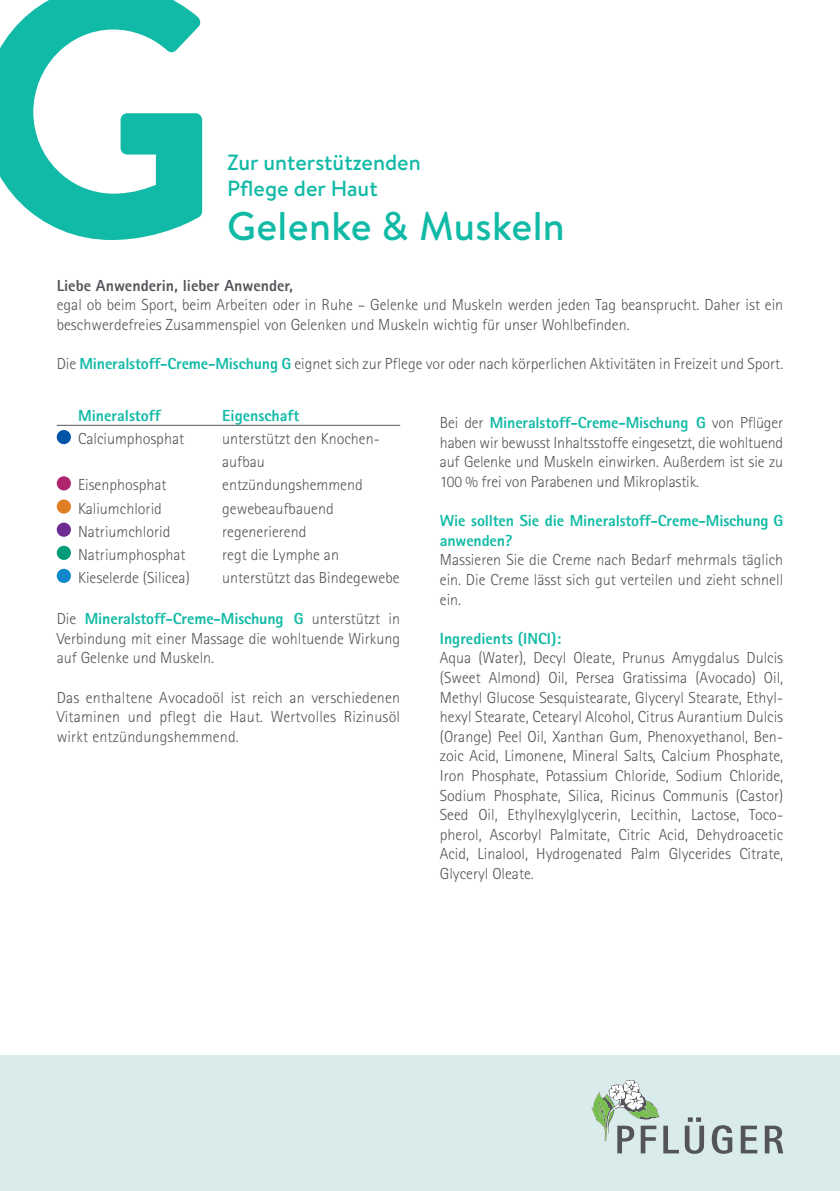
<style>
.page{position:relative;width:840px;height:1191px;background:#fff}
.page>*{position:absolute;margin:0;border:0;box-sizing:border-box;transform-origin:0 0}
.t1{font:700 356px "Brandon Text";color:#11baa6}
.t2{font:500 40px "Brandon Text";letter-spacing:.01em;color:#11baa6}
.t3{font:500 22px/26px "Brandon Text";color:#11baa6}
.Copy-2{font:300 16px/19.6px "Rotis Sans Serif";color:#54555a;text-align:justify}
.t4{font:800 16px/19.6px "Rotis Sans Serif";letter-spacing:-.01em;color:#11baa6}
.t5{font:800 16px "Rotis Sans Serif";color:#54555a}
.s1{font-weight:800;color:#11baa6}
</style>
<div class="page">
<div style="left:0;top:1055px;width:839px;height:136px;background:#daebeb"></div>
<svg style="left:684px;top:1117px;width:19px;height:36px"></svg>
<svg style="left:711px;top:1125px;width:21px;height:28px"></svg>
<svg style="left:740px;top:1125px;width:16px;height:28px"></svg>
<svg style="left:764px;top:1125px;width:18px;height:28px"></svg>
<svg style="left:591px;top:1080px;width:87px;height:73px"></svg>
<div style="left:57px;top:430px;width:14px;height:14px;background:#0154a6;border-radius:50%"></div>
<div style="left:57px;top:522px;width:14px;height:15px;background:#6e2c91;border-radius:50%"></div>
<div style="left:57px;top:476px;width:14px;height:14px;background:#ad266d;border-radius:50%"></div>
<div style="left:57px;top:499px;width:14px;height:14px;background:#e07e26;border-radius:50%"></div>
<div style="left:57px;top:546px;width:14px;height:14px;background:#009b78;border-radius:50%"></div>
<div style="left:57px;top:569px;width:14px;height:14px;background:#0c88cb;border-radius:50%"></div>
<hr style="left:57px;top:425px;width:342px;height:1px;background:#54555a">
<p class="t1" style="left:-33px;top:-135px;width:257px">G</p>
<p class="t3" style="left:227px;top:148px;width:195px">Zur unterstützenden<br>Pflege der Haut</p>
<p class="t2" style="left:227px;top:198px;width:339px">Gelenke &amp; Muskeln</p>
<p class="t5" style="left:57px;top:275px;width:238px">Liebe Anwenderin, lieber Anwender,</p>
<p class="Copy-2" style="left:57px;top:295px;width:727px">egal ob beim Sport, beim Arbeiten oder in Ruhe – Gelenke und Muskeln werden jeden Tag beansprucht. Daher ist ein beschwerdefreies Zusammenspiel von Gelenken und Muskeln wichtig für unser Wohlbefinden.</p>
<p class="Copy-2" style="left:57px;top:354px;width:727px">Die <span class="s1">Mineralstoff-Creme-Mischung G</span> eignet sich zur Pflege vor oder nach körperlichen Aktivitäten in Freizeit und Sport.</p>
<p class="t4" style="left:78px;top:405px;width:84px">Mineralstoff</p>
<p class="t4" style="left:222px;top:405px;width:79px">Eigenschaft</p>
<p class="Copy-2" style="left:78px;top:429px;width:108px">Calciumphosphat</p>
<p class="Copy-2" style="left:222px;top:429px;width:159px">unterstützt den Knochen-</p>
<p class="Copy-2" style="left:222px;top:452px;width:44px">aufbau</p>
<p class="Copy-2" style="left:78px;top:475px;width:90px">Eisenphosphat</p>
<p class="Copy-2" style="left:222px;top:475px;width:142px">entzündungshemmend</p>
<p class="Copy-2" style="left:78px;top:498px;width:85px">Kaliumchlorid</p>
<p class="Copy-2" style="left:222px;top:498px;width:113px">gewebeaufbauend</p>
<p class="Copy-2" style="left:78px;top:521px;width:94px">Natriumchlorid</p>
<p class="Copy-2" style="left:222px;top:521px;width:86px">regenerierend</p>
<p class="Copy-2" style="left:78px;top:544px;width:109px">Natriumphosphat</p>
<p class="Copy-2" style="left:222px;top:544px;width:118px">regt die Lymphe an</p>
<p class="Copy-2" style="left:78px;top:568px;width:113px">Kieselerde (Silicea)</p>
<p class="Copy-2" style="left:222px;top:568px;width:179px">unterstützt das Bindegewebe</p>
<p class="Copy-2" style="left:57px;top:609px;width:345px">Die <span class="s1">Mineralstoff-Creme-Mischung G</span> unterstützt in Verbindung mit einer Massage die wohltuende Wirkung auf Gelenke und Muskeln.</p>
<p class="Copy-2" style="left:57px;top:687px;width:345px">Das enthaltene Avocadoöl ist reich an verschiedenen Vitaminen und pflegt die Haut. Wertvolles Rizinusöl wirkt entzündungshemmend.</p>
<p class="Copy-2" style="left:439px;top:413px;width:345px">Bei der <span class="s1">Mineralstoff-Creme-Mischung G</span> von Pflüger haben wir bewusst Inhaltsstoffe eingesetzt, die wohltuend auf Gelenke und Muskeln einwirken. Außerdem ist sie zu 100 % frei von Parabenen und Mikroplastik.</p>
<p class="t4" style="left:439px;top:511px;width:345px">Wie sollten Sie die Mineralstoff-Creme-Mischung G anwenden?</p>
<p class="Copy-2" style="left:439px;top:550px;width:345px">Massieren Sie die Creme nach Bedarf mehrmals täglich ein. Die Creme lässt sich gut verteilen und zieht schnell ein.</p>
<p class="t4" style="left:439px;top:628px;width:123px">Ingredients (INCI):</p>
<p class="Copy-2" style="left:439px;top:648px;width:345px">Aqua (Water), Decyl Oleate, Prunus Amygdalus Dulcis (Sweet Almond) Oil, Persea Gratissima (Avocado) Oil, Methyl Glucose Sesquistearate, Glyceryl Stearate, Ethyl&shy;hexyl Stearate, Cetearyl Alcohol, Citrus Aurantium Dulcis (Orange) Peel Oil, Xanthan Gum, Phenoxyethanol, Ben&shy;zoic Acid, Limonene, Mineral Salts, Calcium Phosphate, Iron Phosphate, Potassium Chloride, Sodium Chloride, Sodium Phosphate, Silica, Ricinus Communis (Castor)<br>Seed Oil, Ethylhexylglycerin, Lecithin, Lactose, Toco&shy;pherol, Ascorbyl Palmitate, Citric Acid, Dehydroacetic Acid, Linalool, Hydrogenated Palm Glycerides Citrate, Glyceryl Oleate.</p>
</div>
